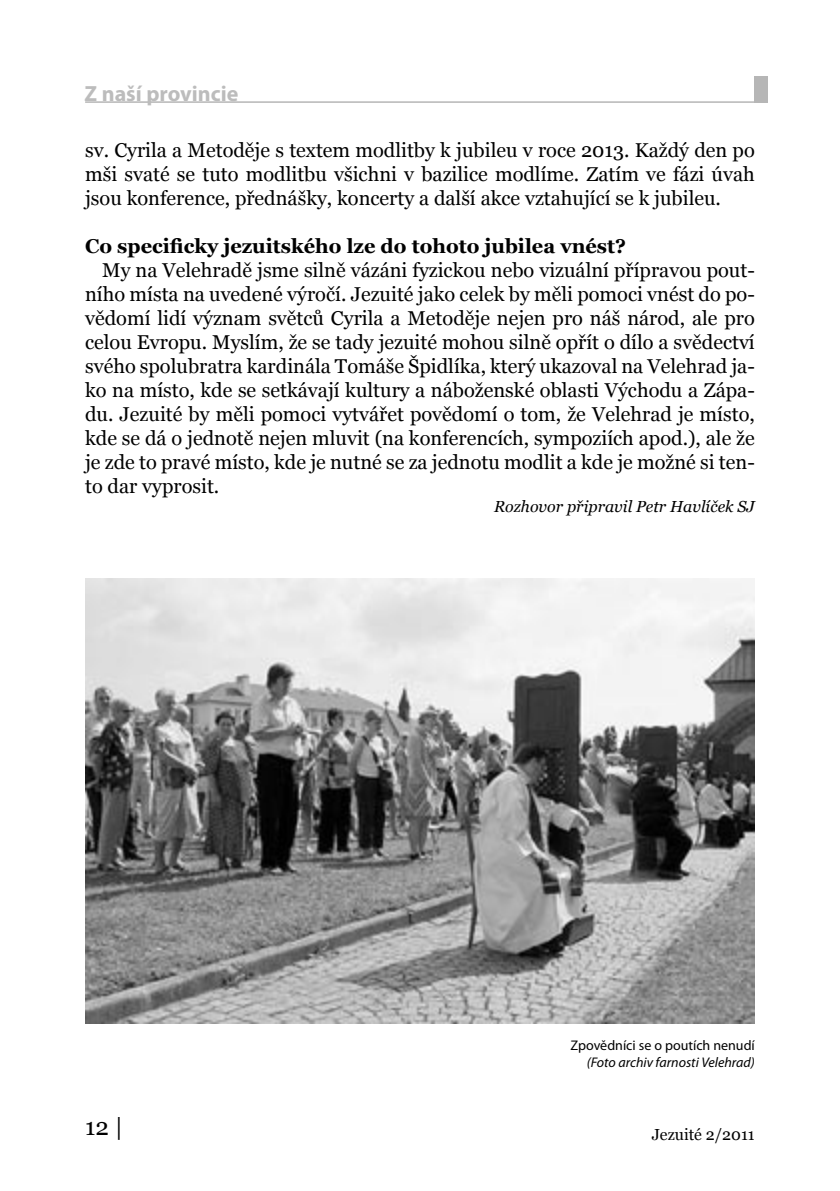
<style>
.page{position:relative;width:840px;height:1191px;background:#fff}
.page>*{position:absolute;margin:0;border:0;box-sizing:border-box;transform-origin:0 0}
.t1{font:24px "Georgia";color:#000}
.t2{font:700 22px "Myriad Pro";color:#bcbcbc}
.Text_článku{font:20px/24px "Georgia";color:#000;text-align:justify}
.Text_článku-2{font:700 20px "Georgia";color:#000}
.Podpis_pod_clankem{font:italic 16px "Georgia";color:#000}
.t3{font:16px "Georgia";color:#000}
.Popisky_fotek{font:italic 14px "Myriad Pro";color:#000}
.Popisky_fotek-2{font:14px "Myriad Pro";color:#000}
</style>
<div class="page">
<hr style="left:85px;top:101px;width:669px;height:2px;background:#b6b6b6">
<div style="left:754px;top:76px;width:13px;height:26px;background:#b6b6b6"></div>
<img style="left:85px;top:578px;width:669px;height:445px">
<p class="t2" style="left:85px;top:82px;width:155px">Z naší provincie</p>
<p class="Text_článku" style="left:85px;top:138px;width:670px">sv. Cyrila a Metoděje s textem modlitby k jubileu v roce 2013. Každý den po mši svaté se tuto modlitbu všichni v bazilice modlíme. Zatím ve fázi úvah jsou konference, přednášky, koncerty a další akce vztahující se k jubileu.</p>
<p class="Text_článku-2" style="left:85px;top:233px;width:542px">Co specificky jezuitského lze do tohoto jubilea vnést?</p>
<p class="Text_článku" style="left:85px;top:258px;width:670px;text-indent:17px">My na Velehradě jsme silně vázáni fyzickou nebo vizuální přípravou pout&shy;ního místa na uvedené výročí. Jezuité jako celek by měli pomoci vnést do po&shy;vědomí lidí význam světců Cyrila a Metoděje nejen pro náš národ, ale pro celou Evropu. Myslím, že se tady jezuité mohou silně opřít o dílo a svědectví svého spolubratra kardinála Tomáše Špidlíka, který ukazoval na Velehrad ja&shy;ko na místo, kde se setkávají kultury a náboženské oblasti Východu a Zápa&shy;du. Jezuité by měli pomoci vytvářet povědomí o tom, že Velehrad je místo, kde se dá o jednotě nejen mluvit (na konferencích, sympoziích apod.), ale že je zde to pravé místo, kde je nutné se za jednotu modlit a kde je možné si ten&shy;to dar vyprosit.</p>
<p class="Podpis_pod_clankem" style="left:493px;top:496px;width:262px">Rozhovor připravil Petr Havlíček SJ</p>
<p class="Popisky_fotek-2" style="left:570px;top:1038px;width:186px">Zpovědníci se o poutích nenudí</p>
<p class="Popisky_fotek" style="left:586px;top:1054px;width:169px">(Foto archiv farnosti Velehrad)</p>
<p class="t1" style="left:85px;top:1112px;width:40px">12 |</p>
<p class="t3" style="left:651px;top:1125px;width:105px">Jezuité 2/2011</p>
</div>
